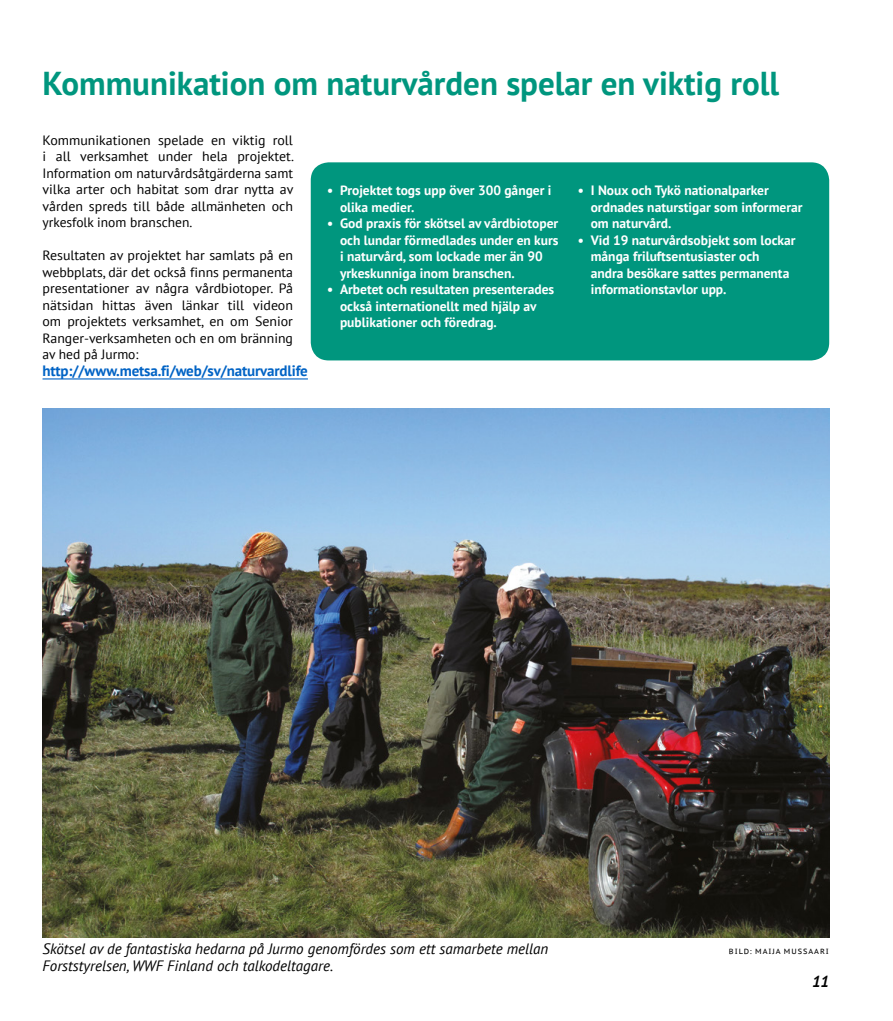
<style>
.page{position:relative;width:893px;height:1021px;background:#fff}
.page>*{position:absolute;margin:0;border:0;box-sizing:border-box;transform-origin:0 0}
.t1{font:700 33px "PT Sans";color:#00967e}
.t2{font:italic 700 15.75px "PT Sans";color:#000}
.t3{font:italic 15px/16.5px "PT Sans";color:#000}
.t4{font:700 15px "PT Sans";letter-spacing:-.01em;color:#0063c5}
.t5{font:700 13.5px/16.5px "PT Sans";color:#fff}
.t6{font:13.5px/16.5px "PT Sans";color:#000;text-align:justify}
.t7{font:7.5px "PT Sans Caption";letter-spacing:.13em;color:#000}
</style>
<div class="page">
<hr style="left:43px;top:378px;width:265px;height:1px;background:#0063c5">
<img style="left:43px;top:409px;width:786px;height:528px">
<div style="left:311px;top:162px;width:518px;height:198px;background:#00967e;border-radius:18px"></div>
<h1 class="t1" style="left:43px;top:62px;width:738px">Kommunikation om naturvården spelar en viktig roll</h1>
<p class="t6" style="left:43px;top:131px;width:253px">Kommunikationen spelade en viktig roll i all verksamhet under hela projektet.<br>Information om naturvårdsåtgärderna samt vilka arter och habitat som drar nytta av vården spreds till både allmänheten och yrkesfolk inom branschen.</p>
<p class="t6" style="left:43px;top:247px;width:252px">Resultaten av projektet har samlats på en webbplats, där det också finns permanenta presentationer av några vårdbiotoper. På nätsidan hittas även länkar till videon om projektets verksamhet, en om Senior Ranger-verksamheten och en om bränning av hed på Jurmo:</p>
<p class="t4" style="left:43px;top:361px;width:267px">http://www.metsa.fi/web/sv/naturvardlife</p>
<p class="t5" style="left:340px;top:182px;width:213px;text-indent:-13px">• Projektet togs upp över 300 gånger i olika medier.</p>
<p class="t5" style="left:340px;top:215px;width:220px;text-indent:-13px">• God praxis för skötsel av vårdbiotoper och lundar förmedlades under en kurs i naturvård, som lockade mer än 90 yrkeskunniga inom branschen.</p>
<p class="t5" style="left:340px;top:281px;width:216px;text-indent:-13px">• Arbetet och resultaten presenterades också internationellt med hjälp av publikationer och föredrag.</p>
<p class="t5" style="left:591px;top:182px;width:213px;text-indent:-13px">• I Noux och Tykö nationalparker ordnades naturstigar som informerar om naturvård.</p>
<p class="t5" style="left:591px;top:231px;width:206px;text-indent:-13px">• Vid 19 naturvårdsobjekt som lockar många friluftsentusiaster och andra besökare sattes permanenta informationstavlor upp.</p>
<p class="t3" style="left:43px;top:940px;width:507px">Skötsel av de fantastiska hedarna på Jurmo genomfördes som ett samarbete mellan<br>Forststyrelsen, WWF Finland och talkodeltagare.</p>
<p class="t7" style="left:729px;top:946px;width:101px">BILD: MAIJA MUSSAARI</p>
<p class="t2" style="left:812px;top:970px;width:19px">11</p>
</div>
